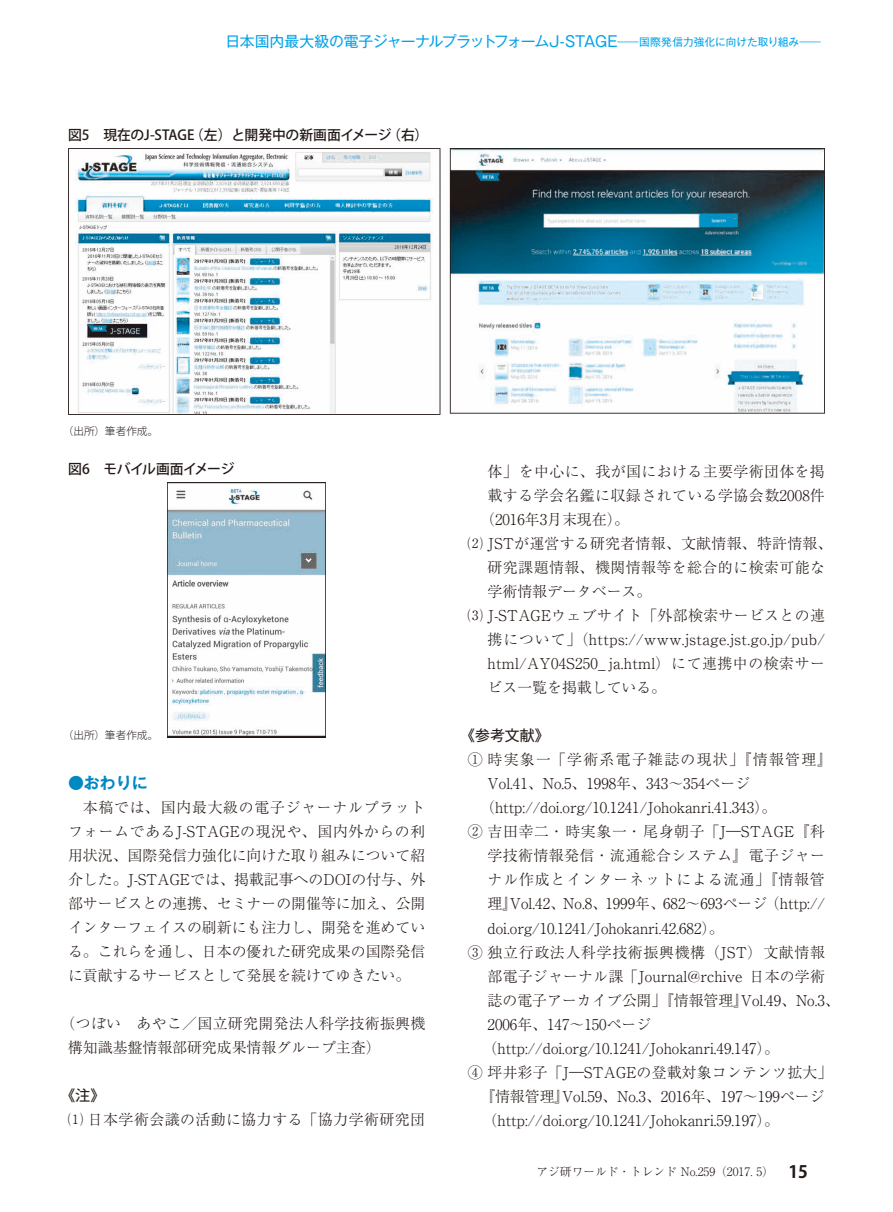
<style>
.page{position:relative;width:893px;height:1212px;background:#fff}
.page>*{position:absolute;margin:0;border:0;box-sizing:border-box;transform-origin:0 0}
.t1{font:700 15.9px "Gothic MB101 Pr 6 N De";color:#0088c3}
.t2{font:300 14.85px/24px "Ryumin Pr 6 N";letter-spacing:.01em;color:#231916;text-align:justify}
.t3{font:300 14.85px "Ryumin Pr 6 N";letter-spacing:.03em;color:#231916}
.t4{font:300 14.85px "Ryumin Pr 6 N";letter-spacing:.035em;color:#231916}
.t5{font:14.85px "Gothic MB101 Pr 6 N";letter-spacing:-.04em;color:#00a1e9}
.t6{font:300 14.85px "Ryumin Pr 6 N";letter-spacing:.045em;color:#231916}
.t7{font:300 14.85px "Ryumin Pr 6 N";letter-spacing:.05em;color:#231916}
.t8{font:300 14.85px "Ryumin Pr 6 N";letter-spacing:.09em;color:#231916}
.t9{font:300 14.85px "Ryumin Pr 6 N";letter-spacing:.06em;color:#231916}
.t10{font:14.85px "Gothic MB101 Pr 6 N";color:#231916}
.t11{font:500 13.8px "Koz Go Pr 6 N";letter-spacing:-.025em;color:#231916}
.t12{font:300 11.7px "Ryumin Pr 6 N";color:#231916}
.t13{font:300 10.65px "Koz Go Pr 6 N";color:#231916}
.s1{font-size:10.65px}
.s2{font-family:"Koz Go Pr 6 N";font-weight:700;font-size:16.95px}
</style>
<div class="page">
<img style="left:68px;top:149px;width:757px;height:266px">
<img style="left:168px;top:483px;width:157px;height:255px">
<p class="t5" style="left:225px;top:29px;width:597px">日本国内最大級の電子ジャーナルプラットフォームJ-STAGE<span class="s1">―国際発信力強化に向けた取り組み―</span></p>
<p class="t11" style="left:68px;top:127px;width:362px">図5　現在のJ-STAGE（左）と開発中の新画面イメージ（右）</p>
<p class="t13" style="left:63px;top:425px;width:97px">（出所）筆者作成。</p>
<p class="t11" style="left:68px;top:461px;width:168px">図6　モバイル画面イメージ</p>
<p class="t13" style="left:63px;top:729px;width:97px">（出所）筆者作成。</p>
<p class="t1" style="left:68px;top:769px;width:81px">●おわりに</p>
<p class="t2" style="left:68px;top:794px;width:359px;text-indent:15px">本稿では、国内最大級の電子ジャーナルプラットフォームであるJ-STAGEの現況や、国内外からの利用状況、国際発信力強化に向けた取り組みについて紹介した。J-STAGEでは、掲載記事へのDOIの付与、外部サービスとの連携、セミナーの開催等に加え、公開インターフェイスの刷新にも注力し、開発を進めている。これらを通し、日本の優れた研究成果の国際発信に貢献するサービスとして発展を続けてゆきたい。</p>
<p class="t2" style="left:68px;top:1010px;width:359px;text-indent:-7px">（つぼい　あやこ／国立研究開発法人科学技術振興機構知識基盤情報部研究成果情報グループ主査）</p>
<p class="t10" style="left:61px;top:1083px;width:46px">《注》</p>
<p class="t4" style="left:68px;top:1108px;width:359px">⑴ 日本学術会議の活動に協力する「協力学術研究団</p>
<p class="t3" style="left:488px;top:460px;width:339px">体」を中心に、我が国における主要学術団体を掲</p>
<p class="t4" style="left:488px;top:484px;width:339px">載する学会名鑑に収録されている学協会数2008件</p>
<p class="t2" style="left:480px;top:507px;width:150px">（2016年3月末現在）。</p>
<p class="t2" style="left:468px;top:531px;width:366px">⑵ JSTが運営する研究者情報、文献情報、特許情報、</p>
<p class="t3" style="left:488px;top:556px;width:339px">研究課題情報、機関情報等を総合的に検索可能な</p>
<p class="t2" style="left:488px;top:579px;width:165px">学術情報データベース。</p>
<p class="t2" style="left:468px;top:603px;width:359px">⑶ J-STAGEウェブサイト「外部検索サービスとの連</p>
<p class="t3" style="left:488px;top:628px;width:339px">携について」（https://www.jstage.jst.go.jp/pub/</p>
<p class="t2" style="left:488px;top:651px;width:339px">html/AY04S250_ ja.html）にて連携中の検索サー</p>
<p class="t2" style="left:488px;top:675px;width:180px">ビス一覧を掲載している。</p>
<p class="t10" style="left:460px;top:723px;width:91px">《参考文献》</p>
<p class="t8" style="left:468px;top:748px;width:366px">① 時実象一「学術系電子雑誌の現状」『情報管理』</p>
<p class="t2" style="left:488px;top:771px;width:264px">Vol.41、No.5、1998年、343〜354ページ</p>
<p class="t2" style="left:468px;top:795px;width:310px">　 （http://doi.org/10.1241/Johokanri.41.343）。</p>
<p class="t6" style="left:468px;top:820px;width:359px">② 吉田幸二・時実象一・尾身朝子「J―STAGE『科</p>
<p class="t3" style="left:488px;top:844px;width:339px">学技術情報発信・流通総合システム』電子ジャー</p>
<p class="t9" style="left:488px;top:868px;width:339px">ナル作成とインターネットによる流通」『情報管</p>
<p class="t2" style="left:488px;top:891px;width:339px">理』Vol.42、No.8、1999年、682〜693ページ （http://</p>
<p class="t2" style="left:488px;top:915px;width:238px">doi.org/10.1241/Johokanri.42.682）。</p>
<p class="t7" style="left:468px;top:940px;width:359px">③ 独立行政法人科学技術振興機構（JST）文献情報</p>
<p class="t2" style="left:488px;top:963px;width:339px">部電子ジャーナル課「Journal@rchive 日本の学術</p>
<p class="t2" style="left:488px;top:987px;width:354px">誌の電子アーカイブ公開」『情報管理』Vol.49、No.3、</p>
<p class="t2" style="left:488px;top:1011px;width:165px">2006年、147〜150ページ</p>
<p class="t2" style="left:468px;top:1035px;width:313px">　（http://doi.org/10.1241/Johokanri.49.147）。</p>
<p class="t2" style="left:468px;top:1059px;width:366px">④ 坪井彩子「J―STAGEの登載対象コンテンツ拡大」</p>
<p class="t2" style="left:480px;top:1083px;width:346px">『情報管理』Vol.59、No.3、2016年、197〜199ページ</p>
<p class="t2" style="left:468px;top:1107px;width:313px">　（http://doi.org/10.1241/Johokanri.59.197）。</p>
<p class="t12" style="left:537px;top:1162px;width:273px">アジ研ワールド・トレンド No.259（2017. 5） <span class="s2">15</span></p>
</div>
